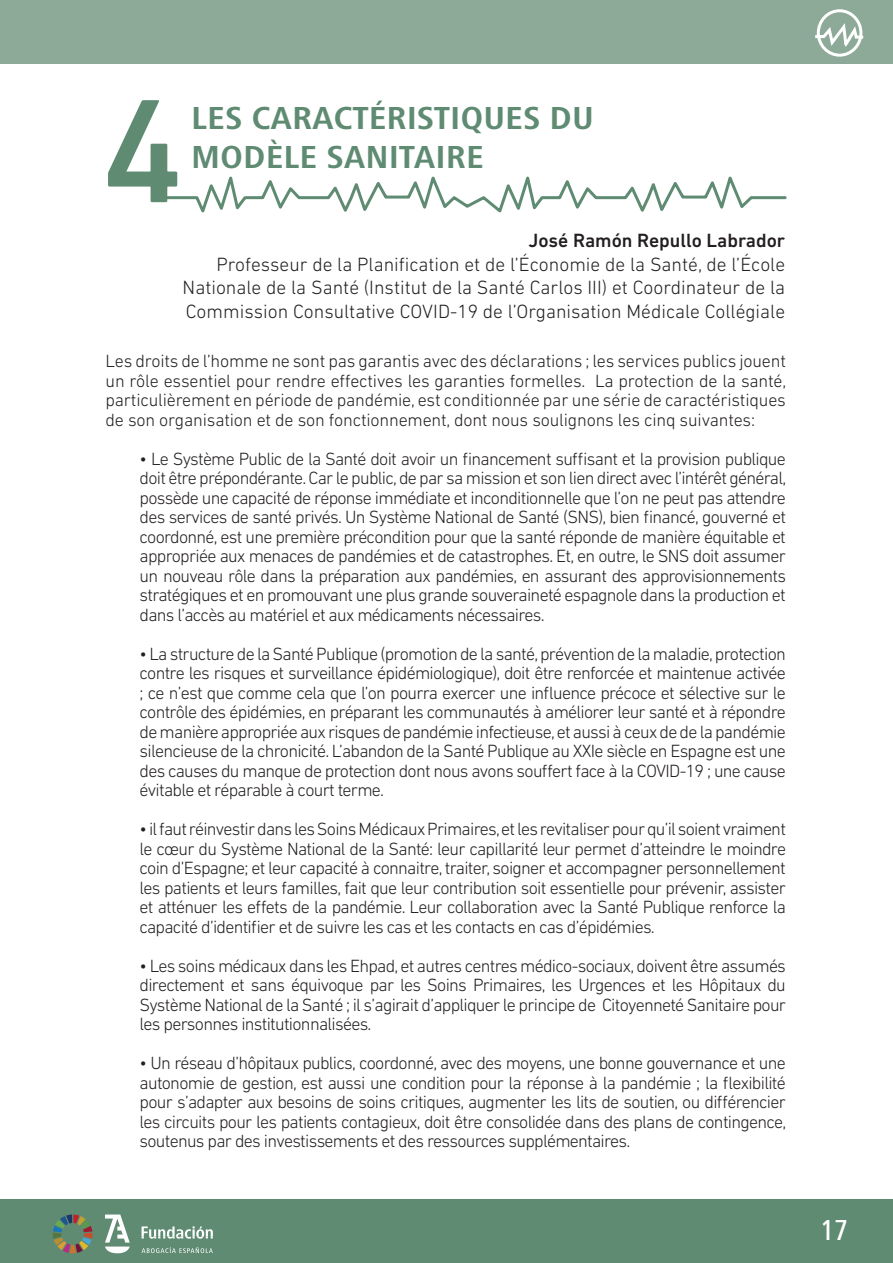
<style>
.page{position:relative;width:893px;height:1263px;background:#fff}
.page>*{position:absolute;margin:0;border:0;box-sizing:border-box;transform-origin:0 0}
.t1{font:500 150px "DIN Next LT Pro";color:#5f8b72}
.t2{font:700 condensed 33px/39px "Frutiger Next Pro";color:#5f8b72;scale:1.13 1}
.t3{font:500 condensed 30px "Frutiger Next Pro";color:#fff}
.t4{font:300 19.5px/23.4px "DIN Next LT Pro";color:#231f20;text-align:justify}
.t5{font:500 19.5px "DIN Next LT Pro";color:#231f20}
.t6{font:300 18px/19.5px "DIN Next LT Pro";letter-spacing:-.04em;color:#231f20;text-align:justify}
</style>
<div class="page">
<div style="left:0;top:1199px;width:893px;height:64px;background:#5f8b72"></div>
<div style="left:0;top:0;width:893px;height:64px;background:#8caa97"></div>
<div style="left:817px;top:9px;width:45px;height:48px;border:3px solid #fff;border-radius:50%"></div>
<svg style="left:815px;top:22px;width:49px;height:28px"></svg>
<svg style="left:105px;top:1214px;width:25px;height:39px"></svg>
<svg style="left:142px;top:1226px;width:71px;height:13px"></svg>
<svg style="left:142px;top:1247px;width:71px;height:6px"></svg>
<svg style="left:53px;top:1214px;width:40px;height:39px"></svg>
<svg style="left:156px;top:176px;width:631px;height:37px"></svg>
<h1 class="t1" style="left:101px;top:64px;width:84px">4</h1>
<h2 class="t2" style="left:191px;top:99px;width:358px">LES CARACTÉRISTIQUES DU<br>MODÈLE SANITAIRE</h2>
<p class="t5" style="left:528px;top:229px;width:258px">José Ramón Repullo Labrador</p>
<p class="t4" style="left:183px;top:252px;width:604px;text-indent:34px">Professeur de la Planification et de l’Économie de la Santé, de l’École Nationale de la Santé (Institut de la Santé Carlos III) et Coordinateur de la Commission Consultative COVID-19 de l’Organisation Médicale Collégiale</p>
<p class="t6" style="left:106px;top:351px;width:682px">Les droits de l’homme ne sont pas garantis avec des déclarations ; les services publics jouent un rôle essentiel pour rendre effectives les garanties formelles. La protection de la santé, particulièrement en période de pandémie, est conditionnée par une série de caractéristiques de son organisation et de son fonctionnement, dont nous soulignons les cinq suivantes:</p>
<p class="t6" style="left:140px;top:449px;width:648px">• Le Système Public de la Santé doit avoir un financement suffisant et la provision publique doit être prépondérante. Car le public, de par sa mission et son lien direct avec l’intérêt général, possède une capacité de réponse immédiate et inconditionnelle que l’on ne peut pas attendre des services de santé privés. Un Système National de Santé (SNS), bien financé, gouverné et coordonné, est une première précondition pour que la santé réponde de manière équitable et appropriée aux menaces de pandémies et de catastrophes. Et, en outre, le SNS doit assumer un nouveau rôle dans la préparation aux pandémies, en assurant des approvisionnements stratégiques et en promouvant une plus grande souveraineté espagnole dans la production et dans l’accès au matériel et aux médicaments nécessaires.</p>
<p class="t6" style="left:140px;top:644px;width:648px">• La structure de la Santé Publique (promotion de la santé, prévention de la maladie, protection contre les risques et surveillance épidémiologique), doit être renforcée et maintenue activée ; ce n’est que comme cela que l’on pourra exercer une influence précoce et sélective sur le contrôle des épidémies, en préparant les communautés à améliorer leur santé et à répondre de manière appropriée aux risques de pandémie infectieuse, et aussi à ceux de de la pandémie silencieuse de la chronicité. L’abandon de la Santé Publique au XXIe siècle en Espagne est une des causes du manque de protection dont nous avons souffert face à la COVID-19 ; une cause évitable et réparable à court terme.</p>
<p class="t6" style="left:140px;top:819px;width:648px">• il faut réinvestir dans les Soins Médicaux Primaires, et les revitaliser pour qu’il soient vraiment le cœur du Système National de la Santé: leur capillarité leur permet d’atteindre le moindre coin d’Espagne; et leur capacité à connaitre, traiter, soigner et accompagner personnellement les patients et leurs familles, fait que leur contribution soit essentielle pour prévenir, assister et atténuer les effets de la pandémie. Leur collaboration avec la Santé Publique renforce la capacité d’identifier et de suivre les cas et les contacts en cas d’épidémies.</p>
<p class="t6" style="left:140px;top:956px;width:648px">• Les soins médicaux dans les Ehpad, et autres centres médico-sociaux, doivent être assumés directement et sans équivoque par les Soins Primaires, les Urgences et les Hôpitaux du Système National de la Santé ; il s’agirait d’appliquer le principe de Citoyenneté Sanitaire pour les personnes institutionnalisées.</p>
<p class="t6" style="left:140px;top:1053px;width:648px">• Un réseau d’hôpitaux publics, coordonné, avec des moyens, une bonne gouvernance et une autonomie de gestion, est aussi une condition pour la réponse à la pandémie ; la flexibilité pour s’adapter aux besoins de soins critiques, augmenter les lits de soutien, ou différencier les circuits pour les patients contagieux, doit être consolidée dans des plans de contingence, soutenus par des investissements et des ressources supplémentaires.</p>
<h3 class="t3" style="left:820px;top:1213px;width:30px">17</h3>
</div>
